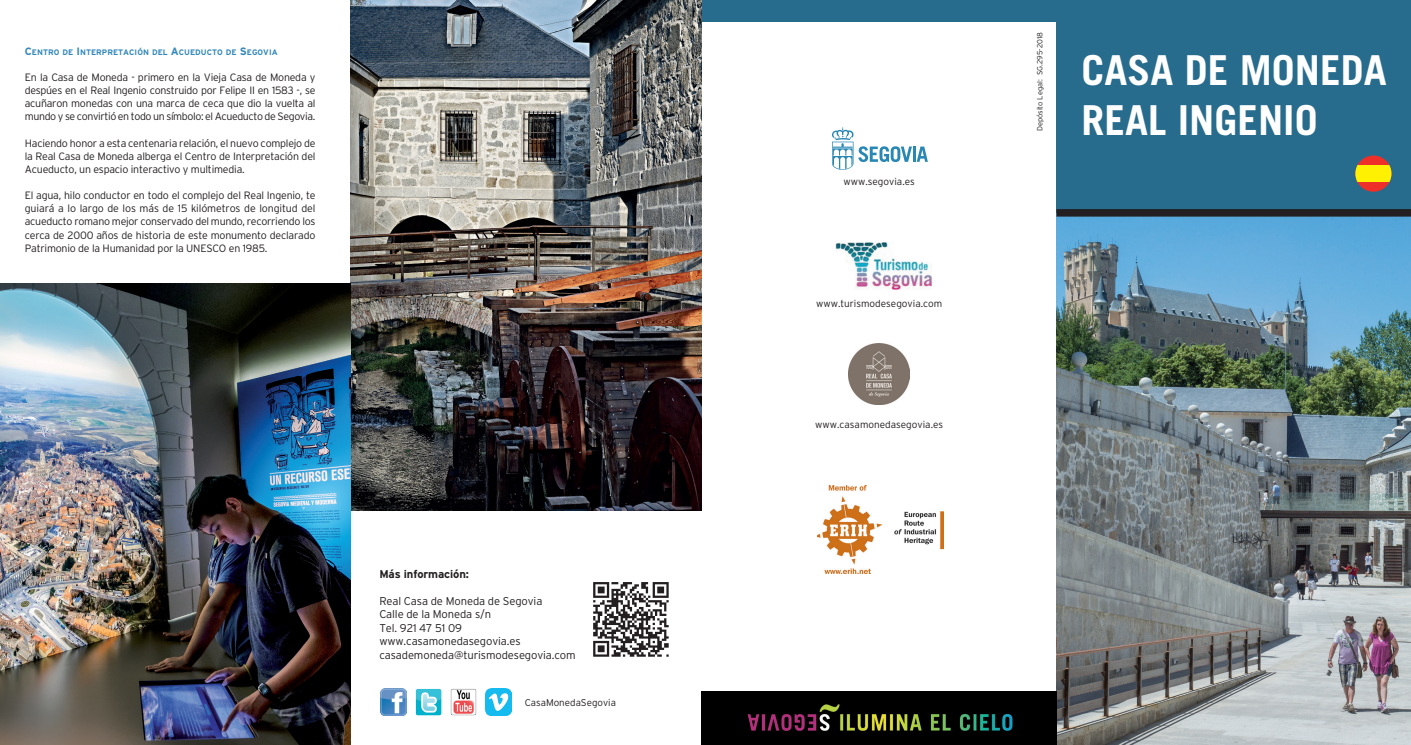
<style>
.page{position:relative;width:1411px;height:745px;background:#fff}
.page>*{position:absolute;margin:0;border:0;box-sizing:border-box;transform-origin:0 0}
.t1{font:700 41.25px "Trade Gothic";color:#fff}
.t2{font:300 11.25px/13.5px "Interstate";letter-spacing:-.01em;color:#231f20}
.t3{font:700 11.25px "Interstate";letter-spacing:-.01em;color:#231f20}
.t4{font:300 10.62px/13.1px "Interstate";letter-spacing:-.02em;color:#231f20;text-align:justify}
.t5{font:300 10px "Interstate";color:#231f20}
.t6{font:300 9.88px "Interstate";color:#231f20}
.t7{font:700 8px "Interstate";color:#3287ba}
.t8{font:300 7.5px "Interstate";color:#231f20}
.s1{font-size:10.62px}
</style>
<div class="page">
<img style="left:1056px;top:216px;width:354px;height:528px">
<div style="left:1056px;top:0;width:354px;height:213px;background:#286c8d"></div>
<img style="left:702px;top:691px;width:354px;height:53px">
<div style="left:1056px;top:209px;width:354px;height:7px;background:#231f20"></div>
<div style="left:702px;top:0;width:365px;height:21px;background:#286c8d"></div>
<img style="left:351px;top:0;width:351px;height:510px">
<img style="left:817px;top:485px;width:126px;height:87px">
<img style="left:848px;top:343px;width:61px;height:62px">
<img style="left:835px;top:242px;width:97px;height:48px">
<img style="left:593px;top:582px;width:76px;height:75px">
<img style="left:380px;top:688px;width:26px;height:26px">
<img style="left:415px;top:688px;width:26px;height:26px">
<img style="left:451px;top:688px;width:26px;height:26px">
<img style="left:486px;top:688px;width:26px;height:26px">
<svg style="left:832px;top:127px;width:95px;height:43px"></svg>
<div style="left:1355px;top:155px;width:36px;height:36px;background:#ee2e29;border-radius:50%"></div>
<div style="left:1355px;top:165px;width:36px;height:17px;background:#fff101"></div>
<img style="left:0;top:283px;width:351px;height:461px">
<p class="t7" style="left:25px;top:47px;width:254px"><span class="s1">C</span>ENTRO DE <span class="s1">I</span>NTERPRETACIÓN DEL <span class="s1">A</span>CUEDUCTO DE <span class="s1">S</span>EGOVIA</p>
<p class="t4" style="left:25px;top:70px;width:292px">En la Casa de Moneda - primero en la Vieja Casa de Moneda y despúes en el Real Ingenio construido por Felipe II en 1583 -, se acuñaron monedas con una marca de ceca que dio la vuelta al mundo y se convirtió en todo un símbolo: el Acueducto de Segovia.</p>
<p class="t4" style="left:25px;top:136px;width:292px">Haciendo honor a esta centenaria relación, el nuevo complejo de la Real Casa de Moneda alberga el Centro de Interpretación del Acueducto, un espacio interactivo y multimedia.</p>
<p class="t4" style="left:25px;top:189px;width:292px">El agua, hilo conductor en todo el complejo del Real Ingenio, te guiará a lo largo de los más de 15 kilómetros de longitud del acueducto romano mejor conservado del mundo, recorriendo los cerca de 2000 años de historia de este monumento declarado Patrimonio de la Humanidad por la UNESCO en 1985.</p>
<p class="t3" style="left:379px;top:567px;width:91px">Más información:</p>
<p class="t2" style="left:379px;top:593px;width:198px">Real Casa de Moneda de Segovia<br>Calle de la Moneda s/n<br>Tel. 921 47 51 09 www.casamonedasegovia.es casademoneda@turismodesegovia.com</p>
<p class="t6" style="left:524px;top:696px;width:93px">CasaMonedaSegovia</p>
<p class="t5" style="left:843px;top:176px;width:73px">www.segovia.es</p>
<p class="t5" style="left:816px;top:298px;width:127px">www.turismodesegovia.com</p>
<p class="t5" style="left:815px;top:418px;width:129px">www.casamonedasegovia.es</p>
<p class="t8" style="left:1035px;top:75px;width:45px;rotate:-90deg">SG.295-2018</p>
<p class="t8" style="left:1035px;top:131px;width:54px;rotate:-90deg">Depósito Legal:</p>
<h1 class="t1" style="left:1081px;top:45px;width:306px">CASA DE MONEDA</h1>
<h1 class="t1" style="left:1081px;top:95px;width:238px">REAL INGENIO</h1>
</div>
